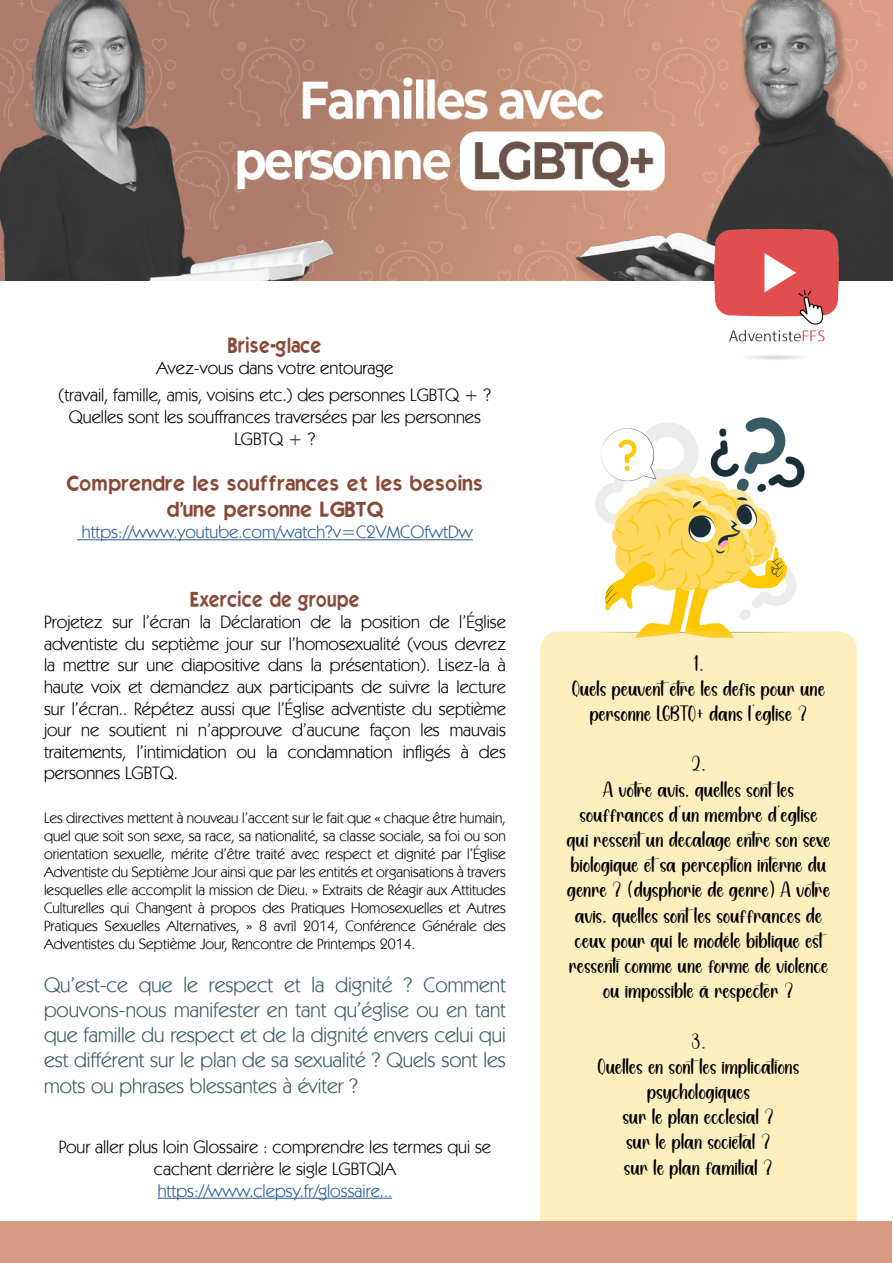
<style>
.page{position:relative;width:893px;height:1263px;background:#fff}
.page>*{position:absolute;margin:0;border:0;box-sizing:border-box;transform-origin:0 0}
.t1{font:21px/25.2px "Grandson";letter-spacing:.025em;color:#000;text-align:center}
.t2{font:21px/25.2px "Kabel IT Cby BT";color:#385a64;text-align:justify}
.t3{font:700 21px/25.2px "Kabel";color:#8a4938;text-align:center}
.t4{font:700 21px "Kabel";color:#8a4938;scale:.9 1}
.t5{font:18px/21.6px "Kabel IT Cby BT";color:#000;text-align:center}
.t6{font:18px "Kabel IT Cby BT";color:#275b9b}
.t7{font:15px/18px "Kabel IT Cby BT";color:#000;text-align:justify}
</style>
<div class="page">
<img style="left:0;top:0;width:893px;height:281px">
<img style="left:595px;top:417px;width:210px;height:214px">
<div style="left:540px;top:631px;width:317px;height:611px;background:#ffefbf;border-radius:18px"></div>
<hr style="left:77px;top:539px;width:396px;height:1px;background:#275b9b">
<div style="left:1px;top:1221px;width:891px;height:42px;background:#d79b81"></div>
<img style="left:715px;top:230px;width:124px;height:130px">
<hr style="left:158px;top:1198px;width:234px;height:1px;background:#275b9b">
<p class="t4" style="left:228px;top:336px;width:105px">Brise-glace</p>
<p class="t5" style="left:58px;top:354px;width:435px;line-height:27px">Avez-vous dans votre entourage<br>(travail, famille, amis, voisins etc.) des personnes LGBTQ + ?</p>
<p class="t5" style="left:69px;top:406px;width:414px">Quelles sont les souffrances traversées par les personnes<br>LGBTQ + ?</p>
<p class="t3" style="left:67px;top:473px;width:418px">Comprendre les souffrances et les besoins d’une personne LGBTQ</p>
<p class="t6" style="left:82px;top:521px;width:392px">https://www.youtube.com/watch?v=C2VMCOfwtDw</p>
<p class="t4" style="left:190px;top:590px;width:190px">Exercice de groupe</p>
<p class="t5" style="left:44px;top:611px;width:463px;text-align:justify">Projetez sur l’écran la Déclaration de la position de l’Église adventiste du septième jour sur l’homosexualité (vous devrez la mettre sur une diapositive dans la présentation). Lisez-la à haute voix et demandez aux participants de suivre la lecture sur l’écran.. Répétez aussi que l’Église adventiste du septième jour ne soutient ni n’approuve d’aucune façon les mauvais traitements, l’intimidation ou la condamnation infligés à des personnes LGBTQ.</p>
<p class="t7" style="left:44px;top:808px;width:463px">Les directives mettent à nouveau l’accent sur le fait que « chaque être humain, quel que soit son sexe, sa race, sa nationalité, sa classe sociale, sa foi ou son orientation sexuelle, mérite d’être traité avec respect et dignité par l’Église Adventiste du Septième Jour ainsi que par les entités et organisations à travers lesquelles elle accomplit la mission de Dieu. » Extraits de Réagir aux Attitudes Culturelles qui Changent à propos des Pratiques Homosexuelles et Autres Pratiques Sexuelles Alternatives, » 8 avril 2014, Conférence Générale des Adventistes du Septième Jour, Rencontre de Printemps 2014.</p>
<p class="t2" style="left:44px;top:971px;width:463px">Qu’est-ce que le respect et la dignité ? Comment pouvons-nous manifester en tant qu’église ou en tant que famille du respect et de la dignité envers celui qui est différent sur le plan de sa sexualité ? Quels sont les mots ou phrases blessantes à éviter ?</p>
<p class="t5" style="left:59px;top:1136px;width:434px">Pour aller plus loin Glossaire : comprendre les termes qui se cachent derrière le sigle LGBTQIA</p>
<p class="t6" style="left:158px;top:1179px;width:236px">https://www.clepsy.fr/glossaire...</p>
<p class="t1" style="left:572px;top:651px;width:254px">1.<br>Quels peuventêtre les défis pour une personne LGBTQ+ dans l’église ?</p>
<p class="t1" style="left:567px;top:752px;width:267px">2.<br>A votre avis, quelles sontles souffrances d’un membre d’église<br>qui ressentun décalage entre son sexe biologique etsa perception interne du genre ? (dysphorie de genre) A votre avis, quelles sontles souffrances de ceux pour qui le modèle biblique est ressenti comme une forme de violence ou impossible à respecter ?</p>
<p class="t1" style="left:598px;top:1029px;width:203px">3.<br>Quelles en sontles implications psychologiques<br>sur le plan ecclésial ?<br>sur le plan sociétal ?<br>sur le plan familial ?</p>
</div>
